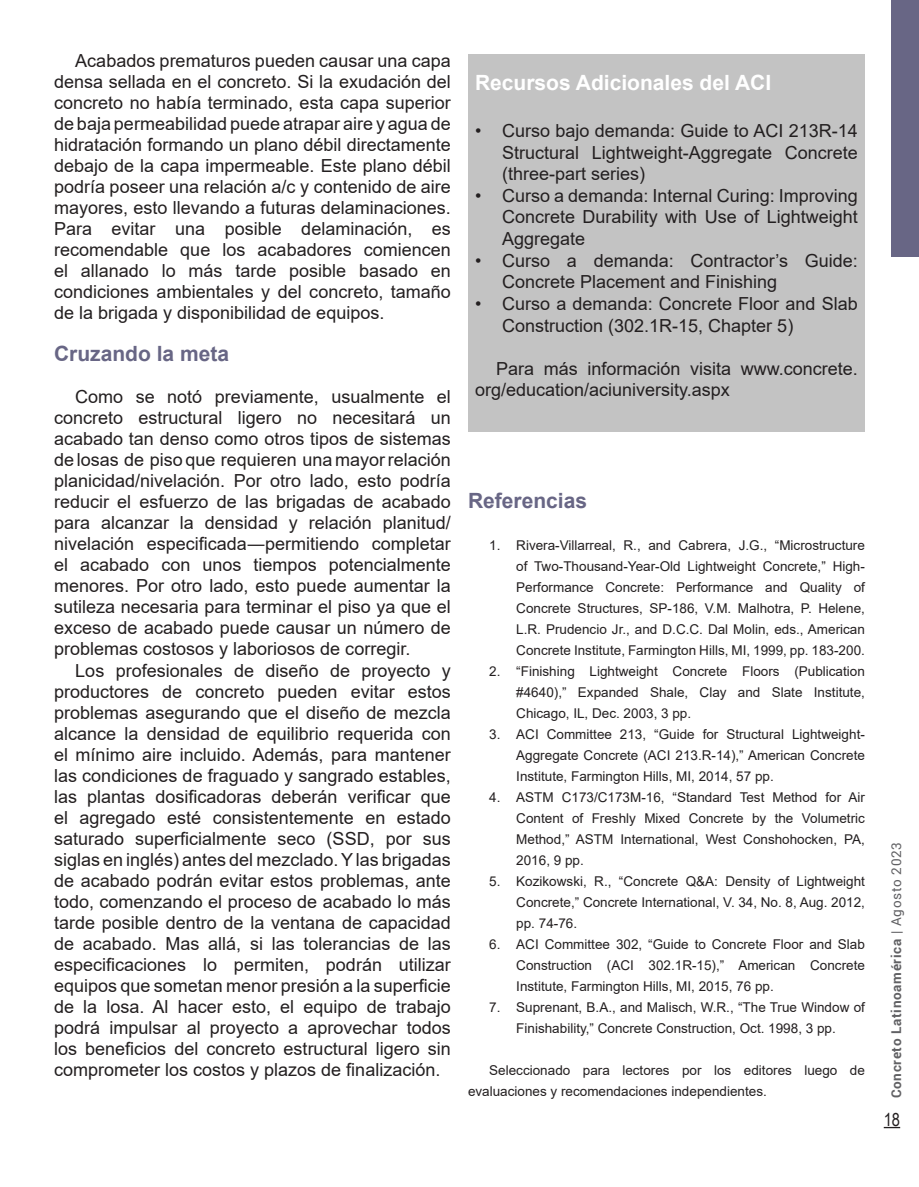
<style>
.page{position:relative;width:919px;height:1187px;background:#fff}
.page>*{position:absolute;margin:0;border:0;box-sizing:border-box;transform-origin:0 0}
.t1{font:700 21px "Arial";color:#fff}
.t2{font:700 21px "Arial";color:#686685}
.t3{font:18px/21px "Arial";color:#231f20;text-align:justify}
.t4{font:18px "Arial Narrow";color:#231f20}
.t5{font:13.5px/21px "Arial";color:#231f20;text-align:justify}
.t6{font:700 13.5px "Roboto";letter-spacing:.05em;color:#616164}
.s1{font-weight:400}
</style>
<div class="page">
<svg style="left:883px;top:1126px;width:17px;height:2px"></svg>
<div style="left:468px;top:54px;width:396px;height:377px;background:#c3c3c3"></div>
<div style="left:891px;top:0;width:27px;height:256px;background:#686685"></div>
<p class="t3" style="left:54px;top:50px;width:398px;text-indent:21px">Acabados prematuros pueden causar una capa densa sellada en el concreto. Si la exudación del concreto no había terminado, esta capa superior de baja permeabilidad puede atrapar aire y agua de hidratación formando un plano débil directamente debajo de la capa impermeable. Este plano débil podría poseer una relación a/c y contenido de aire mayores, esto llevando a futuras delaminaciones.<br>Para evitar una posible delaminación, es recomendable que los acabadores comiencen el allanado lo más tarde posible basado en condiciones ambientales y del concreto, tamaño de la brigada y disponibilidad de equipos.</p>
<p class="t2" style="left:54px;top:339px;width:177px">Cruzando la meta</p>
<p class="t3" style="left:54px;top:386px;width:398px;text-indent:21px">Como se notó previamente, usualmente el concreto estructural ligero no necesitará un acabado tan denso como otros tipos de sistemas de losas de piso que requieren una mayor relación planicidad/nivelación. Por otro lado, esto podría reducir el esfuerzo de las brigadas de acabado para alcanzar la densidad y relación planitud/ nivelación especificada―permitiendo completar el acabado con unos tiempos potencialmente menores. Por otro lado, esto puede aumentar la sutileza necesaria para terminar el piso ya que el exceso de acabado puede causar un número de problemas costosos y laboriosos de corregir.</p>
<p class="t3" style="left:54px;top:659px;width:398px;text-indent:21px">Los profesionales de diseño de proyecto y productores de concreto pueden evitar estos problemas asegurando que el diseño de mezcla alcance la densidad de equilibrio requerida con el mínimo aire incluido. Además, para mantener las condiciones de fraguado y sangrado estables, las plantas dosificadoras deberán verificar que el agregado esté consistentemente en estado saturado superficialmente seco (SSD, por sus siglas en inglés) antes del mezclado. Y las brigadas de acabado podrán evitar estos problemas, ante todo, comenzando el proceso de acabado lo más tarde posible dentro de la ventana de capacidad de acabado. Mas allá, si las tolerancias de las especificaciones lo permiten, podrán utilizar equipos que sometan menor presión a la superficie de la losa. Al hacer esto, el equipo de trabajo podrá impulsar al proyecto a aprovechar todos los beneficios del concreto estructural ligero sin comprometer los costos y plazos de finalización.</p>
<p class="t1" style="left:475px;top:68px;width:298px">Recursos Adicionales del ACI</p>
<p class="t3" style="left:502px;top:120px;width:357px;line-height:21.6px;text-indent:-27px">• Curso bajo demanda: Guide to ACI 213R-14<br>Structural Lightweight-Aggregate Concrete (three-part series)</p>
<p class="t3" style="left:502px;top:184px;width:357px;line-height:21.6px;text-indent:-27px">• Curso a demanda: Internal Curing: Improving Concrete Durability with Use of Lightweight Aggregate</p>
<p class="t3" style="left:502px;top:249px;width:357px;line-height:21.6px;text-indent:-27px">• Curso a demanda: Contractor’s Guide:<br>Concrete Placement and Finishing</p>
<p class="t3" style="left:502px;top:292px;width:357px;line-height:21.6px;text-indent:-27px">• Curso a demanda: Concrete Floor and Slab<br>Construction (302.1R-15, Chapter 5)</p>
<p class="t3" style="left:475px;top:357px;width:384px;line-height:21.6px;text-indent:21px">Para más información visita www.concrete. org/education/aciuniversity.aspx</p>
<p class="t2" style="left:468px;top:485px;width:121px">Referencias</p>
<p class="t5" style="left:516px;top:534px;width:350px;text-indent:-27px">1. Rivera-Villarreal, R., and Cabrera, J.G., “Microstructure of Two-Thousand-Year-Old Lightweight Concrete,” High-Performance Concrete: Performance and Quality of Concrete Structures, SP-186, V.M. Malhotra, P. Helene, L.R. Prudencio Jr., and D.C.C. Dal Molin, eds., American Concrete Institute, Farmington Hills, MI, 1999, pp. 183-200.</p>
<p class="t5" style="left:516px;top:660px;width:350px;text-indent:-27px">2. “Finishing Lightweight Concrete Floors (Publication #4640),” Expanded Shale, Clay and Slate Institute, Chicago, IL, Dec. 2003, 3 pp.</p>
<p class="t5" style="left:516px;top:723px;width:350px;text-indent:-27px">3. ACI Committee 213, “Guide for Structural Lightweight-Aggregate Concrete (ACI 213.R-14),” American Concrete Institute, Farmington Hills, MI, 2014, 57 pp.</p>
<p class="t5" style="left:516px;top:786px;width:350px;text-indent:-27px">4. ASTM C173/C173M-16, “Standard Test Method for Air Content of Freshly Mixed Concrete by the Volumetric Method,” ASTM International, West Conshohocken, PA, 2016, 9 pp.</p>
<p class="t5" style="left:516px;top:870px;width:350px;text-indent:-27px">5. Kozikowski, R., “Concrete Q&amp;A: Density of Lightweight Concrete,” Concrete International, V. 34, No. 8, Aug. 2012, pp. 74-76.</p>
<p class="t5" style="left:516px;top:933px;width:350px;text-indent:-27px">6. ACI Committee 302, “Guide to Concrete Floor and Slab Construction (ACI 302.1R-15),” American Concrete Institute, Farmington Hills, MI, 2015, 76 pp.</p>
<p class="t5" style="left:489px;top:996px;width:377px;text-align:center">7. Suprenant, B.A., and Malisch, W.R., “The True Window of<br>Finishability,” Concrete Construction, Oct. 1998, 3 pp.</p>
<p class="t5" style="left:468px;top:1059px;width:398px;text-indent:21px">Seleccionado para lectores por los editores luego de evaluaciones y recomendaciones independientes.</p>
<p class="t6" style="left:886px;top:1098px;width:258px;rotate:-90deg">Concreto Latinoamérica <span class="s1">| Agosto 2023</span></p>
<p class="t4" style="left:883px;top:1105px;width:18px">18</p>
</div>
